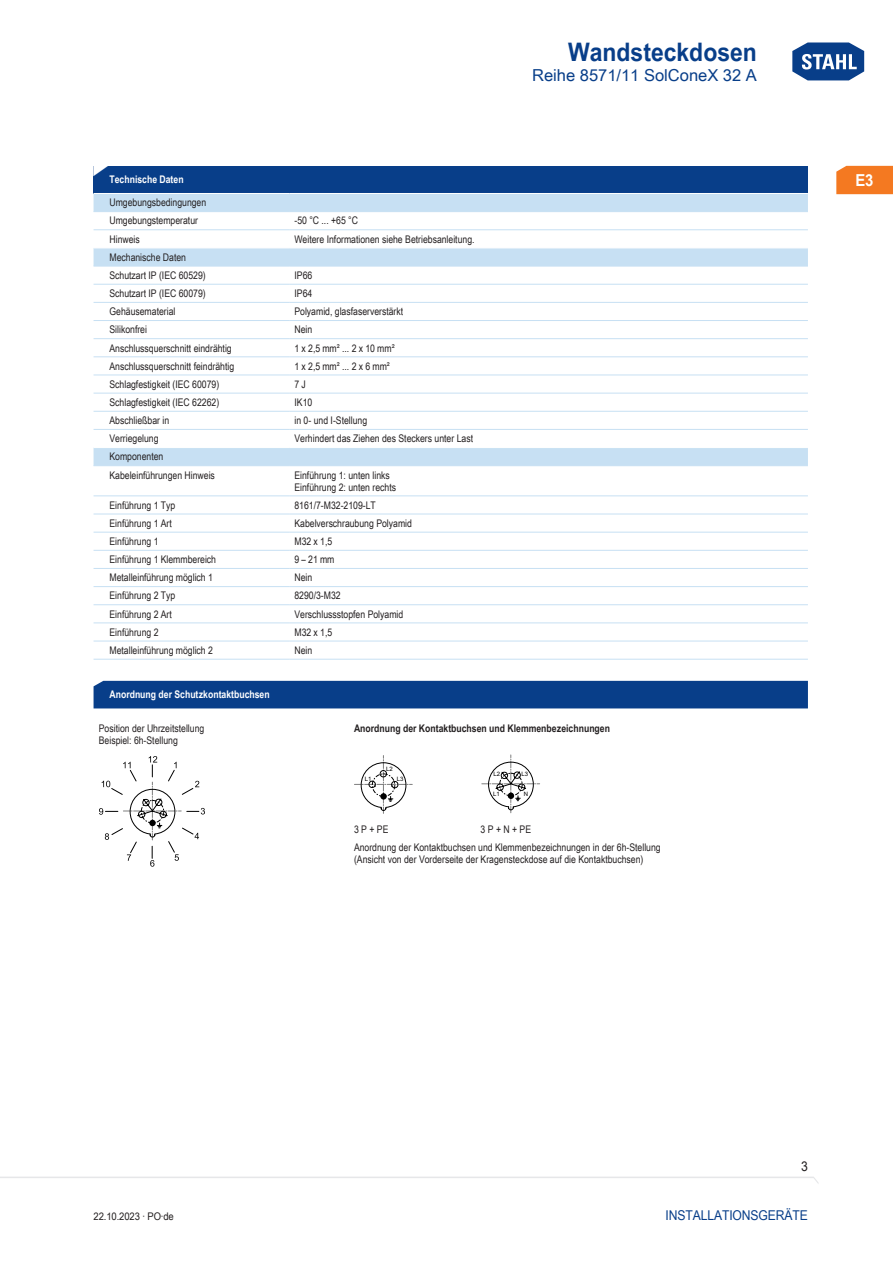
<style>
.page{position:relative;width:893px;height:1263px;background:#fff}
.page>*{position:absolute;margin:0;border:0;box-sizing:border-box;transform-origin:0 0}
.t1{font:700 25.5px "Arial Unicode MS";color:#083e89;scale:.9 1}
.TabHeader1stColumn{font:700 24px "Arial Unicode MS";color:#fff;scale:1.45 1}
.t2{font:16.5px "Arial Unicode MS";color:#083e89}
.t3{font:700 16.5px "Arial Unicode MS";color:#fff;scale:.9 1}
.t4{font:13.5px "Arial Unicode MS";letter-spacing:-.01em;color:#083e89;scale:.9 1}
.t5{font:13.5px "Arial Unicode MS";color:#231f20;scale:.9 1}
.TabBodyLeft{font:10.5px "Arial Unicode MS";color:#231f20;scale:.83 1}
.TabBody1stColumn{font:10.5px "Arial Unicode MS";color:#231f20;scale:.83 1}
.TabBodyLeft-2{font:700 10.5px "Arial Unicode MS";color:#231f20;scale:.83 1}
.TabHeader1stColumn-2{font:700 10.5px "Arial Unicode MS";color:#fff;scale:.83 1}
.TabBodyLeft-3{font:10.5px "Arial Unicode MS";color:#231f20;scale:.9 1}
.t6{font:6px "Arial";color:#000}
</style>
<div class="page">
<svg style="left:792px;top:42px;width:73px;height:39px"></svg>
<svg style="left:0;top:1176px;width:818px;height:7px"></svg>
<div style="left:836px;top:166px;width:57px;height:28px;background:#f47921"></div>
<div style="left:94px;top:166px;width:714px;height:27px;background:#083e89"></div>
<svg style="left:94px;top:194px;width:714px;height:271px"></svg>
<hr style="left:94px;top:211px;width:195px;height:1px;background:#c7e0f3">
<hr style="left:289px;top:211px;width:519px;height:1px;background:#c7e0f3">
<hr style="left:94px;top:229px;width:195px;height:1px;background:#c7e0f3">
<hr style="left:289px;top:229px;width:519px;height:1px;background:#c7e0f3">
<hr style="left:94px;top:248px;width:195px;height:1px;background:#fff">
<hr style="left:289px;top:248px;width:519px;height:1px;background:#fff">
<hr style="left:94px;top:266px;width:195px;height:1px;background:#c7e0f3">
<hr style="left:289px;top:266px;width:519px;height:1px;background:#c7e0f3">
<hr style="left:94px;top:284px;width:195px;height:1px;background:#c7e0f3">
<hr style="left:289px;top:284px;width:519px;height:1px;background:#c7e0f3">
<hr style="left:94px;top:302px;width:195px;height:1px;background:#c7e0f3">
<hr style="left:289px;top:302px;width:519px;height:1px;background:#c7e0f3">
<hr style="left:94px;top:320px;width:195px;height:1px;background:#c7e0f3">
<hr style="left:289px;top:320px;width:519px;height:1px;background:#c7e0f3">
<hr style="left:94px;top:338px;width:195px;height:1px;background:#c7e0f3">
<hr style="left:289px;top:338px;width:519px;height:1px;background:#c7e0f3">
<hr style="left:94px;top:356px;width:195px;height:1px;background:#c7e0f3">
<hr style="left:289px;top:356px;width:519px;height:1px;background:#c7e0f3">
<hr style="left:94px;top:375px;width:195px;height:1px;background:#c7e0f3">
<hr style="left:289px;top:375px;width:519px;height:1px;background:#c7e0f3">
<hr style="left:94px;top:393px;width:195px;height:1px;background:#c7e0f3">
<hr style="left:289px;top:393px;width:519px;height:1px;background:#c7e0f3">
<hr style="left:94px;top:411px;width:195px;height:1px;background:#c7e0f3">
<hr style="left:289px;top:411px;width:519px;height:1px;background:#c7e0f3">
<hr style="left:94px;top:429px;width:195px;height:1px;background:#c7e0f3">
<hr style="left:289px;top:429px;width:519px;height:1px;background:#c7e0f3">
<hr style="left:94px;top:447px;width:195px;height:1px;background:#fff">
<hr style="left:289px;top:447px;width:519px;height:1px;background:#fff">
<hr style="left:94px;top:465px;width:195px;height:1px;background:#c7e0f3">
<hr style="left:289px;top:465px;width:519px;height:1px;background:#c7e0f3">
<hr style="left:94px;top:495px;width:195px;height:1px;background:#c7e0f3">
<hr style="left:289px;top:495px;width:519px;height:1px;background:#c7e0f3">
<hr style="left:94px;top:514px;width:195px;height:1px;background:#c7e0f3">
<hr style="left:289px;top:514px;width:519px;height:1px;background:#c7e0f3">
<hr style="left:94px;top:532px;width:195px;height:1px;background:#c7e0f3">
<hr style="left:289px;top:532px;width:519px;height:1px;background:#c7e0f3">
<hr style="left:94px;top:550px;width:195px;height:1px;background:#c7e0f3">
<hr style="left:289px;top:550px;width:519px;height:1px;background:#c7e0f3">
<hr style="left:94px;top:568px;width:195px;height:1px;background:#c7e0f3">
<hr style="left:289px;top:568px;width:519px;height:1px;background:#c7e0f3">
<hr style="left:94px;top:586px;width:195px;height:1px;background:#c7e0f3">
<hr style="left:289px;top:586px;width:519px;height:1px;background:#c7e0f3">
<hr style="left:94px;top:604px;width:195px;height:1px;background:#c7e0f3">
<hr style="left:289px;top:604px;width:519px;height:1px;background:#c7e0f3">
<hr style="left:94px;top:622px;width:195px;height:1px;background:#c7e0f3">
<hr style="left:289px;top:622px;width:519px;height:1px;background:#c7e0f3">
<hr style="left:94px;top:641px;width:195px;height:1px;background:#c7e0f3">
<hr style="left:94px;top:659px;width:195px;height:1px;background:#c7e0f3">
<hr style="left:289px;top:641px;width:519px;height:1px;background:#c7e0f3">
<hr style="left:289px;top:659px;width:519px;height:1px;background:#c7e0f3">
<svg style="left:99px;top:756px;width:106px;height:111px"></svg>
<svg style="left:354px;top:755px;width:58px;height:58px"></svg>
<div style="left:380px;top:770px;width:7px;height:7px;border:1px solid #000;border-radius:50%"></div>
<svg style="left:482px;top:755px;width:58px;height:58px"></svg>
<div style="left:94px;top:681px;width:714px;height:27px;background:#083e89"></div>
<p class="TabHeader1stColumn" style="left:90px;top:154px;width:16px">◤</p>
<p class="TabHeader1stColumn-2" style="left:109px;top:172px;width:91px">Technische Daten</p>
<p class="TabBody1stColumn" style="left:109px;top:195px;width:118px">Umgebungsbedingungen</p>
<p class="TabBody1stColumn" style="left:109px;top:213px;width:108px">Umgebungstemperatur</p>
<p class="TabBodyLeft" style="left:294px;top:213px;width:78px">-50 °C ... +65 °C</p>
<p class="TabBody1stColumn" style="left:109px;top:231px;width:38px">Hinweis</p>
<p class="TabBodyLeft" style="left:294px;top:231px;width:218px">Weitere Informationen siehe Betriebsanleitung.</p>
<p class="TabBody1stColumn" style="left:109px;top:249px;width:94px">Mechanische Daten</p>
<p class="TabBody1stColumn" style="left:109px;top:268px;width:118px">Schutzart IP (IEC 60529)</p>
<p class="TabBodyLeft" style="left:294px;top:268px;width:23px">IP66</p>
<p class="TabBody1stColumn" style="left:109px;top:286px;width:118px">Schutzart IP (IEC 60079)</p>
<p class="TabBodyLeft" style="left:294px;top:286px;width:23px">IP64</p>
<p class="TabBody1stColumn" style="left:109px;top:304px;width:81px">Gehäusematerial</p>
<p class="TabBodyLeft" style="left:294px;top:304px;width:133px">Polyamid, glasfaserverstärkt</p>
<p class="TabBody1stColumn" style="left:109px;top:322px;width:47px">Silikonfrei</p>
<p class="TabBodyLeft" style="left:294px;top:322px;width:23px">Nein</p>
<p class="TabBody1stColumn" style="left:109px;top:340px;width:149px">Anschlussquerschnitt eindrähtig</p>
<p class="TabBodyLeft" style="left:294px;top:340px;width:122px">1 x 2,5 mm² ... 2 x 10 mm²</p>
<p class="TabBody1stColumn" style="left:109px;top:358px;width:152px">Anschlussquerschnitt feindrähtig</p>
<p class="TabBodyLeft" style="left:294px;top:358px;width:116px">1 x 2,5 mm² ... 2 x 6 mm²</p>
<p class="TabBody1stColumn" style="left:109px;top:376px;width:134px">Schlagfestigkeit (IEC 60079)</p>
<p class="TabBodyLeft" style="left:294px;top:376px;width:15px">7J</p>
<p class="TabBody1stColumn" style="left:109px;top:395px;width:134px">Schlagfestigkeit (IEC 62262)</p>
<p class="TabBodyLeft" style="left:294px;top:395px;width:23px">IK10</p>
<p class="TabBody1stColumn" style="left:109px;top:413px;width:73px">Abschließbar in</p>
<p class="TabBodyLeft" style="left:294px;top:413px;width:89px">in 0- und I-Stellung</p>
<p class="TabBody1stColumn" style="left:109px;top:431px;width:61px">Verriegelung</p>
<p class="TabBodyLeft" style="left:294px;top:431px;width:217px">Verhindert das Ziehen des Steckers unter Last</p>
<p class="TabBody1stColumn" style="left:109px;top:449px;width:66px">Komponenten</p>
<p class="TabBody1stColumn" style="left:109px;top:467px;width:129px">Kabeleinführungen Hinweis</p>
<p class="TabBodyLeft" style="left:294px;top:467px;width:116px">Einführung 1: unten links</p>
<p class="TabBodyLeft" style="left:294px;top:479px;width:124px">Einführung 2: unten rechts</p>
<p class="TabBody1stColumn" style="left:109px;top:497px;width:81px">Einführung 1 Typ</p>
<p class="TabBodyLeft" style="left:294px;top:497px;width:91px">8161/7-M32-2109-LT</p>
<p class="TabBody1stColumn" style="left:109px;top:515px;width:77px">Einführung 1 Art</p>
<p class="TabBodyLeft" style="left:294px;top:515px;width:143px">Kabelverschraubung Polyamid</p>
<p class="TabBody1stColumn" style="left:109px;top:534px;width:61px">Einführung 1</p>
<p class="TabBodyLeft" style="left:294px;top:534px;width:47px">M32 x 1,5</p>
<p class="TabBody1stColumn" style="left:109px;top:552px;width:130px">Einführung 1 Klemmbereich</p>
<p class="TabBodyLeft" style="left:294px;top:552px;width:50px">9 – 21 mm</p>
<p class="TabBody1stColumn" style="left:109px;top:570px;width:126px">Metalleinführung möglich 1</p>
<p class="TabBodyLeft" style="left:294px;top:570px;width:23px">Nein</p>
<p class="TabBody1stColumn" style="left:109px;top:588px;width:81px">Einführung 2 Typ</p>
<p class="TabBodyLeft" style="left:294px;top:588px;width:57px">8290/3-M32</p>
<p class="TabBody1stColumn" style="left:109px;top:606px;width:77px">Einführung 2 Art</p>
<p class="TabBodyLeft" style="left:294px;top:606px;width:133px">Verschlussstopfen Polyamid</p>
<p class="TabBody1stColumn" style="left:109px;top:624px;width:61px">Einführung 2</p>
<p class="TabBodyLeft" style="left:294px;top:624px;width:47px">M32 x 1,5</p>
<p class="TabBody1stColumn" style="left:109px;top:642px;width:126px">Metalleinführung möglich 2</p>
<p class="TabBodyLeft" style="left:294px;top:642px;width:23px">Nein</p>
<p class="TabHeader1stColumn-2" style="left:109px;top:687px;width:195px">Anordnung der Schutzkontaktbuchsen</p>
<h1 class="t1" style="left:568px;top:33px;width:211px">Wandsteckdosen</h1>
<h3 class="t2" style="left:532px;top:63px;width:226px">Reihe 8571/11 SolConeX 32 A</h3>
<p class="TabBodyLeft" style="left:99px;top:721px;width:129px">Position der Uhrzeitstellung</p>
<p class="TabBodyLeft" style="left:99px;top:733px;width:97px">Beispiel: 6h-Stellung</p>
<p class="TabBodyLeft-2" style="left:354px;top:720px;width:310px">Anordnung der Kontaktbuchsen und Klemmenbezeichnungen</p>
<p class="t6" style="left:386px;top:765px;width:8px">L2</p>
<p class="t6" style="left:365px;top:775px;width:8px">L1</p>
<p class="t6" style="left:397px;top:775px;width:8px">L3</p>
<p class="t6" style="left:493px;top:771px;width:8px">L2</p>
<p class="t6" style="left:521px;top:770px;width:8px">L3</p>
<p class="t6" style="left:493px;top:790px;width:8px">L1</p>
<p class="t6" style="left:524px;top:790px;width:6px">N</p>
<p class="TabBodyLeft" style="left:354px;top:821px;width:42px">3 P + PE</p>
<p class="TabBodyLeft" style="left:481px;top:821px;width:61px">3 P + N + PE</p>
<p class="TabBodyLeft" style="left:354px;top:839px;width:371px">Anordnung der Kontaktbuchsen und Klemmenbezeichnungen in der 6h-Stellung</p>
<p class="TabBodyLeft" style="left:354px;top:851px;width:350px">(Ansicht von der Vorderseite der Kragensteckdose auf die Kontaktbuchsen)</p>
<h3 class="t3" style="left:855px;top:168px;width:22px">E3</h3>
<p class="t5" style="left:801px;top:1157px;width:9px">3</p>
<p class="TabBodyLeft-3" style="left:94px;top:1208px;width:91px">22.10.2023 · PO·de</p>
<p class="t4" style="left:666px;top:1205px;width:160px">Installationsgeräte</p>
</div>
